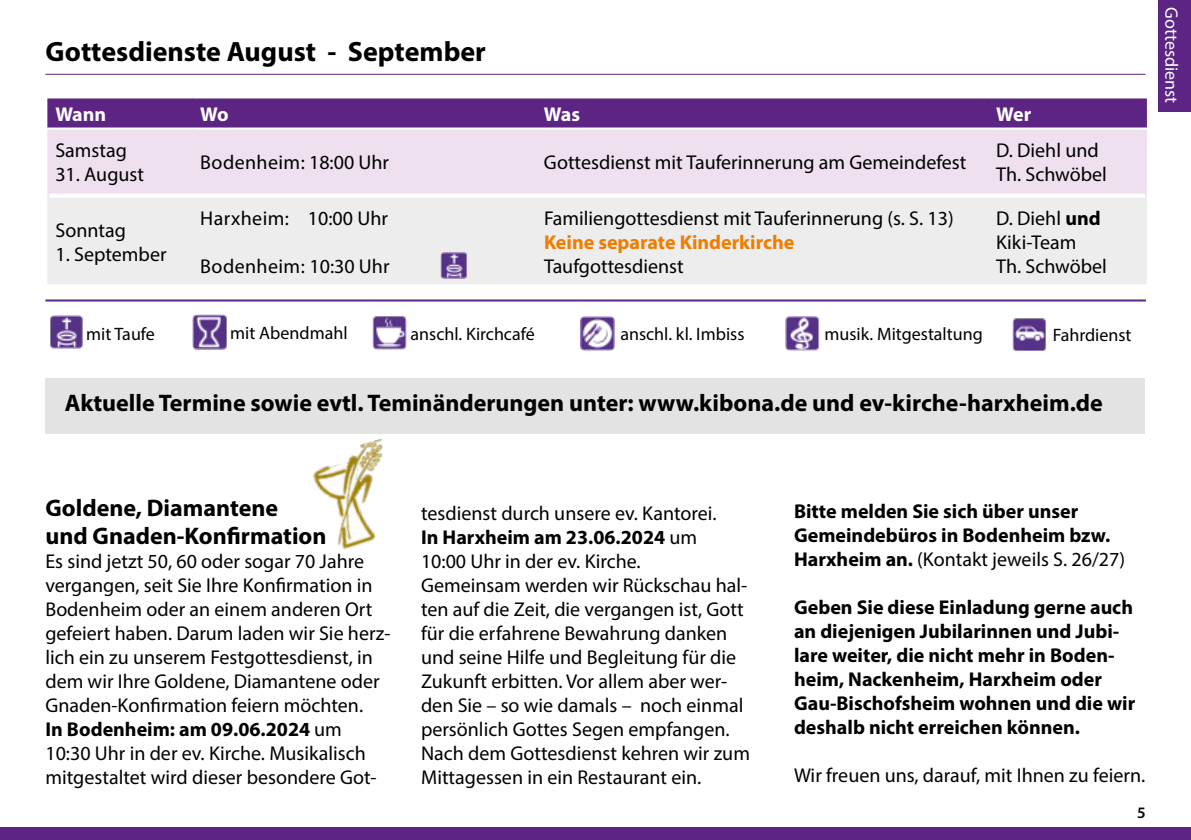
<style>
.page{position:relative;width:1191px;height:840px;background:#fff}
.page>*{position:absolute;margin:0;border:0;box-sizing:border-box;transform-origin:0 0}
.t1{font:700 28px "Myriad Pro";color:#000}
.t2{font:700 24px/28px "Myriad Pro";color:#000}
.t3{font:20px/24px "Myriad Pro";color:#000}
.t4{font:700 20px/24px "Myriad Pro";color:#000}
.t5{font:20px "Myriad Pro";letter-spacing:.02em;color:#000}
.t6{font:700 20px "Myriad Pro";color:#ef7d00}
.t7{font:700 20px "Myriad Pro";letter-spacing:-.02em;color:#fff}
.t8{font:18px "Myriad Pro";color:#000}
.t9{font:18px "Myriad Pro";color:#fff}
.t10{font:600 16px "Myriad Pro";color:#000}
.s1{font-weight:700}
.s2{font-weight:400}
</style>
<div class="page">
<div style="left:0;top:827px;width:1191px;height:12px;background:#5c2483"></div>
<hr style="left:45px;top:74px;width:1100px;height:1px;background:#5c2483">
<div style="left:1158px;top:0;width:33px;height:111px;background:#5c2483"></div>
<hr style="left:45px;top:299px;width:1100px;height:2px;background:#5c2483">
<img style="left:372px;top:316px;width:34px;height:33px">
<img style="left:580px;top:316px;width:34px;height:34px">
<img style="left:50px;top:315px;width:33px;height:33px">
<img style="left:192px;top:314px;width:35px;height:35px">
<img style="left:785px;top:316px;width:35px;height:34px">
<img style="left:1013px;top:318px;width:33px;height:32px">
<div style="left:45px;top:378px;width:1099px;height:56px;background:#e3e3e3"></div>
<img style="left:313px;top:438px;width:70px;height:111px">
<div style="left:47px;top:98px;width:1099px;height:29px;background:#5c2483"></div>
<div style="left:47px;top:129px;width:1099px;height:66px;background:#eee0ef"></div>
<div style="left:47px;top:195px;width:1099px;height:89px;background:#ededed"></div>
<svg style="left:49px;top:193px;width:143px;height:4px"></svg>
<svg style="left:192px;top:193px;width:344px;height:4px"></svg>
<svg style="left:536px;top:193px;width:452px;height:4px"></svg>
<svg style="left:988px;top:193px;width:156px;height:4px"></svg>
<img style="left:440px;top:252px;width:28px;height:26px">
<h1 class="t1" style="left:46px;top:33px;width:442px">Gottesdienste August - September</h1>
<p class="t7" style="left:55px;top:101px;width:52px">Wann</p>
<p class="t7" style="left:200px;top:101px;width:30px">Wo</p>
<p class="t7" style="left:544px;top:101px;width:38px">Was</p>
<p class="t7" style="left:996px;top:101px;width:37px">Wer</p>
<p class="t3" style="left:55px;top:138px;width:73px">Samstag</p>
<p class="t3" style="left:55px;top:162px;width:90px">31. August</p>
<p class="t5" style="left:200px;top:150px;width:190px">Bodenheim: 18:00 Uhr</p>
<p class="t3" style="left:544px;top:150px;width:424px">Gottesdienst mit Tauferinnerung am Gemeindefest</p>
<p class="t3" style="left:996px;top:138px;width:112px">D. Diehl und<br>Th. Schwöbel</p>
<p class="t3" style="left:55px;top:217px;width:72px">Sonntag</p>
<p class="t3" style="left:55px;top:241px;width:113px">1. September</p>
<p class="t5" style="left:200px;top:205px;width:189px">Harxheim: 10:00 Uhr</p>
<p class="t5" style="left:200px;top:253px;width:191px">Bodenheim: 10:30 Uhr</p>
<p class="t3" style="left:544px;top:205px;width:411px">Familiengottesdienst mit Tauferinnerung (s. S. 13)</p>
<p class="t6" style="left:544px;top:228px;width:252px">Keine separate Kinderkirche</p>
<p class="t3" style="left:544px;top:253px;width:141px">Taufgottesdienst</p>
<p class="t3" style="left:996px;top:205px;width:112px">D. Diehl <span class="s1">und<br></span>Kiki-Team<br>Th. Schwöbel</p>
<p class="t8" style="left:86px;top:322px;width:70px">mit Taufe</p>
<p class="t8" style="left:230px;top:322px;width:119px">mit Abendmahl</p>
<p class="t8" style="left:410px;top:322px;width:126px">anschl. Kirchcafé</p>
<p class="t8" style="left:620px;top:323px;width:126px">anschl. kl. Imbiss</p>
<p class="t8" style="left:824px;top:322px;width:160px">musik. Mitgestaltung</p>
<p class="t8" style="left:1052px;top:324px;width:80px">Fahrdienst</p>
<p class="t2" style="left:65px;top:388px;width:1039px">Aktuelle Termine sowie evtl. Teminänderungen unter: www.kibona.de und ev-kirche-harxheim.de</p>
<p class="t9" style="left:1182px;top:7px;width:98px;rotate:90deg">Gottesdienst</p>
<p class="t2" style="left:45px;top:492px;width:283px">Goldene, Diamantene und Gnaden-Konfirmation</p>
<p class="t3" style="left:45px;top:548px;width:346px">Es sind jetzt 50, 60 oder sogar 70 Jahre vergangen, seit Sie Ihre Konfirmation in Bodenheim oder an einem anderen Ort gefeiert haben. Darum laden wir Sie herz&shy;lich ein zu unserem Festgottesdienst, in dem wir Ihre Goldene, Diamantene oder Gnaden-Konfirmation feiern möchten.<br><span class="s1">In Bodenheim: am 09.06.2024</span> um 10:30 Uhr in der ev. Kirche. Musikalisch mitgestaltet wird dieser besondere Got-</p>
<p class="t3" style="left:421px;top:500px;width:330px">tesdienst durch unsere ev. Kantorei.<br><span class="s1">In Harxheim am 23.06.2024</span> um<br>10:00 Uhr in der ev. Kirche.<br>Gemeinsam werden wir Rückschau hal&shy;ten auf die Zeit, die vergangen ist, Gott für die erfahrene Bewahrung danken und seine Hilfe und Begleitung für die Zukunft erbitten. Vor allem aber wer&shy;den Sie – so wie damals – noch einmal persönlich Gottes Segen empfangen.<br>Nach dem Gottesdienst kehren wir zum Mittagessen in ein Restaurant ein.</p>
<p class="t4" style="left:794px;top:498px;width:332px">Bitte melden Sie sich über unser<br>Gemeindebüros in Bodenheim bzw.<br>Harxheim an. <span class="s2">(Kontakt jeweils S. 26/27)</span></p>
<p class="t4" style="left:794px;top:594px;width:343px">Geben Sie diese Einladung gerne auch an diejenigen Jubilarinnen und Jubi&shy;lare weiter, die nicht mehr in Boden&shy;heim, Nackenheim, Harxheim oder Gau-Bischofsheim wohnen und die wir deshalb nicht erreichen können.</p>
<p class="t3" style="left:794px;top:762px;width:353px">Wir freuen uns, darauf, mit Ihnen zu feiern.</p>
<p class="t10" style="left:1137px;top:801px;width:10px">5</p>
</div>
